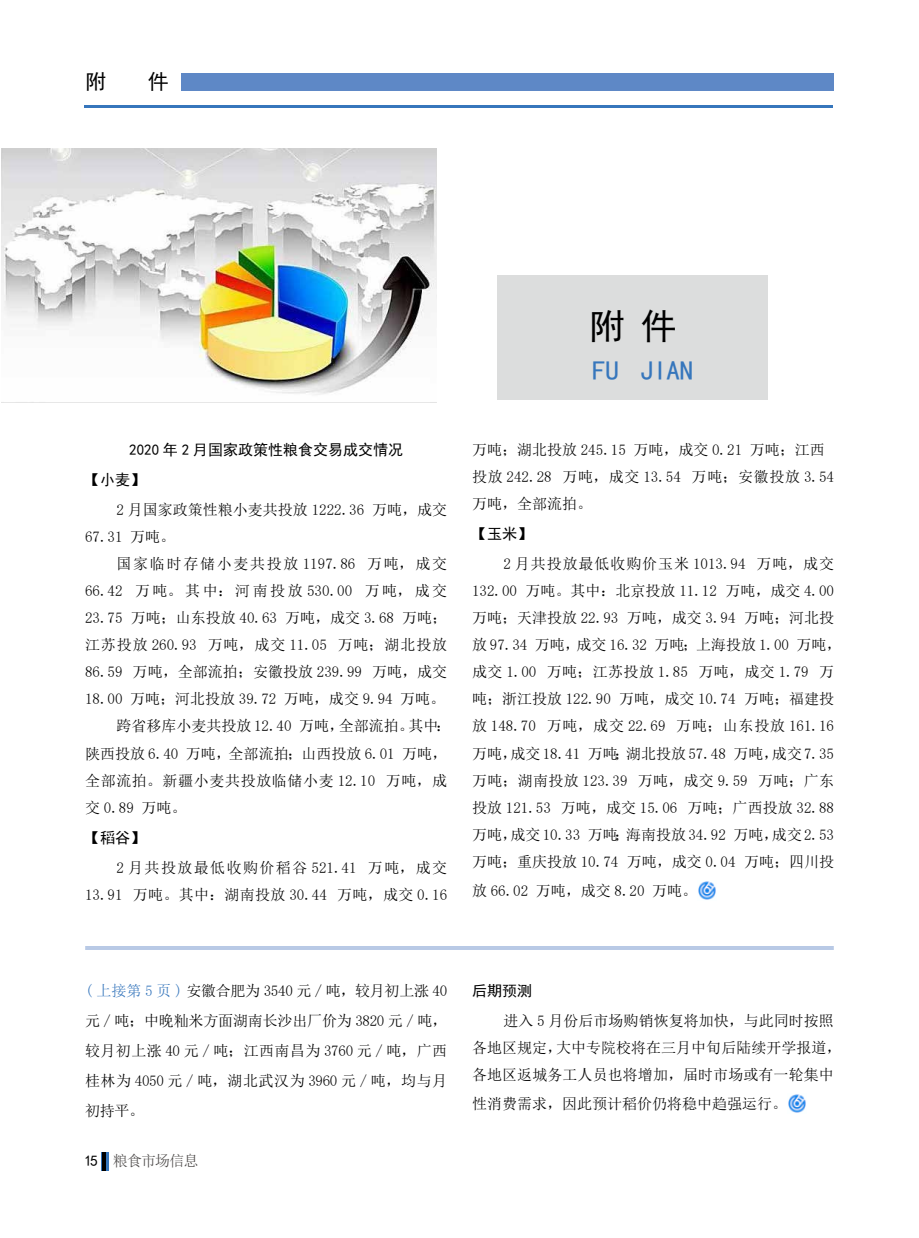
<style>
.page{position:relative;width:919px;height:1238px;background:#fff}
.page>*{position:absolute;margin:0;border:0;box-sizing:border-box;transform-origin:0 0}
.t1{font:36px "Sim Hei";color:#000}
.t2{font:27px "Sim Hei";letter-spacing:-.01em;color:#3676bc}
.t3{font:21px "Sim Hei";color:#000}
.t4{font:15px/27px "Sim Sun";color:#000}
.t5{font:15px/27px "Sim Sun";letter-spacing:.025em;color:#000;text-align:right}
.t6{font:15px/30px "Sim Hei";color:#000}
.t7{font:15px "Sim Sun";letter-spacing:.06em;color:#000}
.t8{font:15px "Sim Sun";letter-spacing:.165em;color:#000}
.t9{font:15px "Sim Sun";letter-spacing:.04em;color:#000}
.t10{font:15px "Sim Sun";letter-spacing:.115em;color:#000}
.t11{font:15px "Sim Sun";letter-spacing:-.06em;color:#4c4948}
.s1{color:#3676bc}
.s2{font-family:"Sim Hei";color:#000}
</style>
<div class="page">
<hr style="left:85px;top:105px;width:748px;height:2px;background:#3676bc">
<div style="left:181px;top:73px;width:652px;height:17px;background:#5e88c6"></div>
<svg style="left:105px;top:1152px;width:4px;height:18px"></svg>
<hr style="left:102px;top:1152px;width:3px;height:18px;background:#000">
<img style="left:1px;top:149px;width:435px;height:246px">
<div style="left:496px;top:275px;width:271px;height:125px;background:#dcdddd"></div>
<img style="left:698px;top:881px;width:18px;height:19px">
<img style="left:788px;top:1094px;width:18px;height:19px">
<hr style="left:85px;top:946px;width:748px;height:1px;background:#7495cd">
<hr style="left:85px;top:948px;width:748px;height:1px;background:#7495cd">
<h3 class="t3" style="left:85px;top:71px;width:22px">附</h3>
<h3 class="t3" style="left:148px;top:71px;width:22px">件</h3>
<p class="t6" style="left:85px;top:435px;width:319px;text-indent:44px">2020 年 2 月国家政策性粮食交易成交情况【小麦】</p>
<p class="t4" style="left:85px;top:496px;width:363px;text-indent:31px">2 月国家政策性粮小麦共投放 1222.36 万吨，成交<br>67.31 万吨。</p>
<p class="t10" style="left:117px;top:556px;width:332px">国家临时存储小麦共投放 1197.86 万吨，成交</p>
<p class="t8" style="left:85px;top:583px;width:363px">66.42 万吨。其中：河南投放 530.00 万吨，成交</p>
<p class="t4" style="left:85px;top:604px;width:363px">23.75 万吨；山东投放 40.63 万吨，成交 3.68 万吨；</p>
<p class="t7" style="left:85px;top:637px;width:363px">江苏投放 260.93 万吨，成交 11.05 万吨；湖北投放</p>
<p class="t4" style="left:85px;top:658px;width:363px">86.59 万吨，全部流拍；安徽投放 239.99 万吨，成交</p>
<p class="t4" style="left:85px;top:685px;width:361px">18.00 万吨；河北投放 39.72 万吨，成交 9.94 万吨。</p>
<p class="t4" style="left:117px;top:712px;width:336px">跨省移库小麦共投放 12.40 万吨，全部流拍。其中：</p>
<p class="t4" style="left:85px;top:739px;width:363px">陕西投放 6.40 万吨，全部流拍；山西投放 6.01 万吨，</p>
<p class="t9" style="left:85px;top:772px;width:363px">全部流拍。新疆小麦共投放临储小麦 12.10 万吨，成</p>
<p class="t4" style="left:85px;top:793px;width:103px">交 0.89 万吨。</p>
<p class="t6" style="left:85px;top:822px;width:61px">【稻谷】</p>
<p class="t5" style="left:85px;top:853px;width:363px">2 月共投放最低收购价稻谷 521.41 万吨，成交<br>13.91 万吨。其中：湖南投放 30.44 万吨，成交 0.16</p>
<h1 class="t1" style="left:588px;top:308px;width:89px">附件</h1>
<h2 class="t2" style="left:592px;top:356px;width:103px">FU JIAN</h2>
<p class="t4" style="left:472px;top:436px;width:363px">万吨；湖北投放 245.15 万吨，成交 0.21 万吨；江西投放 242.28 万吨，成交 13.54 万吨；安徽投放 3.54万吨，全部流拍。</p>
<p class="t6" style="left:472px;top:519px;width:61px">【玉米】</p>
<p class="t4" style="left:472px;top:550px;width:371px;text-indent:31px">2 月共投放最低收购价玉米 1013.94 万吨，成交132.00 万吨。其中：北京投放 11.12 万吨，成交 4.00万吨；天津投放 22.93 万吨，成交 3.94 万吨；河北投放 97.34 万吨，成交 16.32 万吨；上海投放 1.00 万吨，成交 1.00 万吨；江苏投放 1.85 万吨，成交 1.79 万吨；浙江投放 122.90 万吨，成交 10.74 万吨；福建投放 148.70 万吨，成交 22.69 万吨；山东投放 161.16万吨，成交 18.41 万吨；湖北投放 57.48 万吨，成交 7.35万吨；湖南投放 123.39 万吨，成交 9.59 万吨；广东投放 121.53 万吨，成交 15.06 万吨；广西投放 32.88万吨，成交 10.33 万吨；海南投放 34.92 万吨，成交 2.53万吨；重庆投放 10.74 万吨，成交 0.04 万吨；四川投</p>
<p class="t4" style="left:472px;top:876px;width:226px">放 66.02 万吨，成交 8.20 万吨。</p>
<p class="t4" style="left:85px;top:975px;width:363px;line-height:30px;text-align:justify"><span class="s1">( 上接第 5 页 )</span> 安徽合肥为 3540 元 / 吨，较月初上涨 40元 / 吨；中晚籼米方面湖南长沙出厂价为 3820 元 / 吨，较月初上涨 40 元 / 吨；江西南昌为 3760 元 / 吨，广西桂林为 4050 元 / 吨，湖北武汉为 3960 元 / 吨，均与月初持平。</p>
<p class="t6" style="left:472px;top:975px;width:61px">后期预测</p>
<p class="t4" style="left:472px;top:1006px;width:371px;text-indent:31px">进入 5 月份后市场购销恢复将加快，与此同时按照各地区规定，大中专院校将在三月中旬后陆续开学报道，各地区返城务工人员也将增加，届时市场或有一轮集中</p>
<p class="t4" style="left:472px;top:1089px;width:316px">性消费需求，因此预计稻价仍将稳中趋强运行。</p>
<p class="t11" style="left:85px;top:1152px;width:115px"><span class="s2">15</span> 粮食市场信息</p>
</div>
